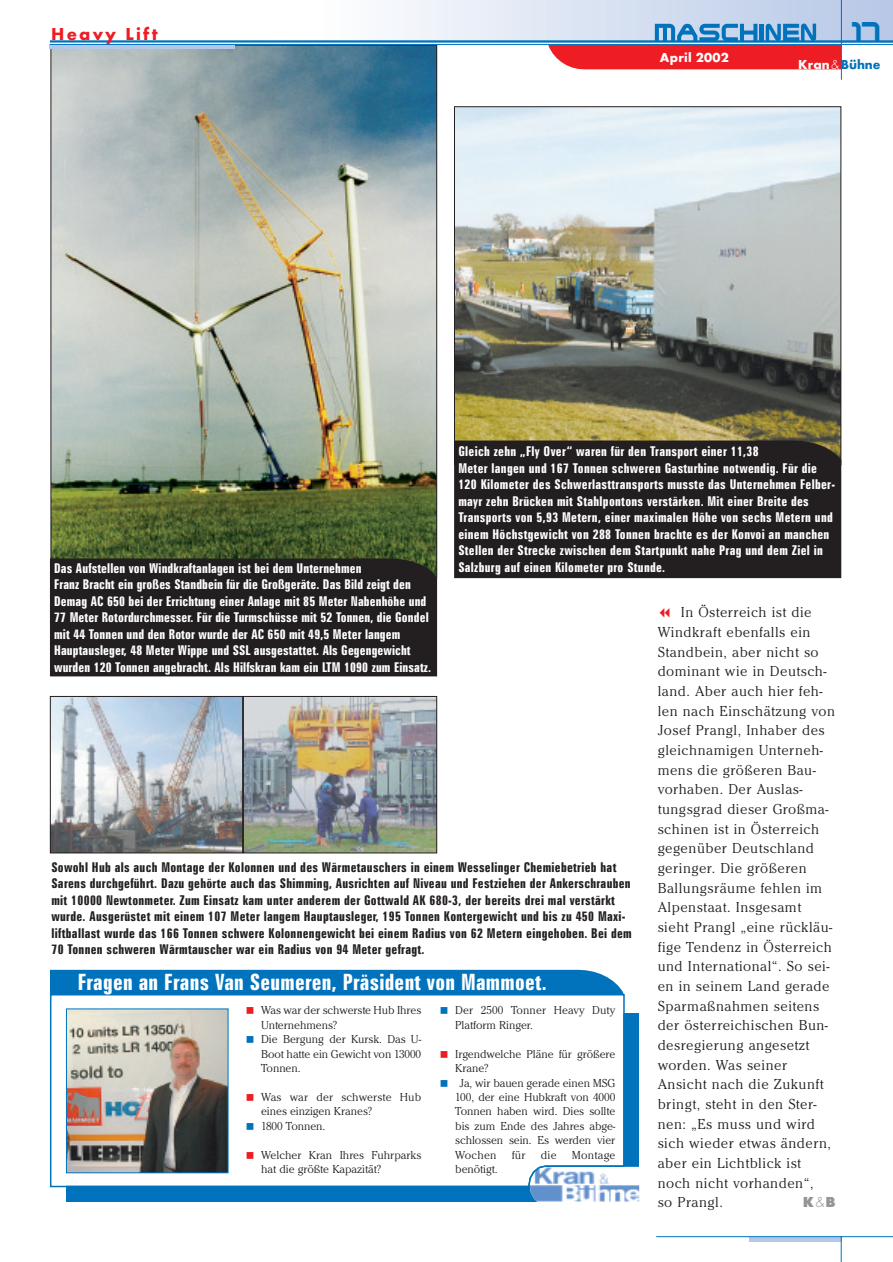
<style>
.page{position:relative;width:893px;height:1262px;background:#fff}
.page>*{position:absolute;margin:0;border:0;box-sizing:border-box;transform-origin:0 0}
.t1{font:500 28.95px "Steel Wolf";color:#0073bc}
.t2{font:700 extra-condensed 22.5px "Zurich BT";letter-spacing:.015em;color:#fff}
.t3{font:800 18px "Function";letter-spacing:.12em;color:#ee1d23}
.t4{font:300 15px/19.6px "Cheltenham";letter-spacing:.035em;color:#231f20}
.t5{font:800 15px "Function";color:#939598}
.t6{font:700 extra-condensed 13.5px/16.5px "Zurich BT";letter-spacing:.02em;color:#fff}
.t7{font:700 extra-condensed 13.5px/16.5px "Zurich BT";letter-spacing:.02em;color:#231f20}
.t8{font:800 13.5px "Function";color:#0073bc}
.t9{font:800 13.5px "Function";letter-spacing:.02em;color:#fff}
.t10{font:300 12px/14.4px "Cheltenham";letter-spacing:-.005em;color:#231f20}
.t11{font:300 12px "Cheltenham";letter-spacing:.015em;color:#231f20}
.s1{color:#fff}
.s2{font-weight:300;color:#fff}
.s3{font-weight:300}
</style>
<div class="page">
<img style="left:53px;top:47px;width:382px;height:511px">
<div style="left:50px;top:558px;width:387px;height:118px;background:#231f20"></div>
<img style="left:456px;top:108px;width:383px;height:332px">
<div style="left:319px;top:0;width:573px;height:43px;background:linear-gradient(to right,#fdfefe,#b6c7e6)"></div>
<hr style="left:50px;top:45px;width:185px;height:4px;background:#b5c7e6">
<hr style="left:50px;top:40px;width:842px;height:3px;background:#0073bc">
<hr style="left:50px;top:44px;width:842px;height:1px;background:#0073bc">
<hr style="left:841px;top:0;width:1px;height:80px;background:#0073bc">
<svg style="left:749px;top:1237px;width:91px;height:4px"></svg>
<hr style="left:656px;top:1236px;width:236px;height:1px;background:#0073bc">
<svg style="left:840px;top:1236px;width:1px;height:25px"></svg>
<svg style="left:548px;top:24px;width:293px;height:45px;background:#ba667c"></svg>
<div style="left:454px;top:440px;width:387px;height:138px;background:#231f20"></div>
<div style="left:67px;top:1013px;width:572px;height:189px;background:#0073bc"></div>
<img style="left:530px;top:1166px;width:109px;height:36px">
<div style="left:49px;top:994px;width:576px;height:194px;background:#fff"></div>
<div style="left:50px;top:969px;width:574px;height:25px;background:#0073bc"></div>
<img style="left:52px;top:698px;width:189px;height:153px">
<div style="left:50px;top:696px;width:193px;height:157px;border:1px solid #231f20"></div>
<img style="left:245px;top:698px;width:190px;height:153px">
<div style="left:243px;top:696px;width:194px;height:157px;border:1px solid #231f20"></div>
<img style="left:68px;top:1010px;width:158px;height:161px">
<div style="left:66px;top:1008px;width:162px;height:165px;border:1px solid #0073bc"></div>
<svg style="left:247px;top:1007px;width:6px;height:7px"></svg>
<svg style="left:247px;top:1036px;width:6px;height:7px"></svg>
<svg style="left:247px;top:1093px;width:6px;height:7px"></svg>
<svg style="left:247px;top:1122px;width:6px;height:7px"></svg>
<svg style="left:247px;top:1151px;width:6px;height:7px"></svg>
<svg style="left:441px;top:1007px;width:6px;height:7px"></svg>
<svg style="left:441px;top:1050px;width:6px;height:7px"></svg>
<svg style="left:441px;top:1079px;width:6px;height:7px"></svg>
<h3 class="t3" style="left:51px;top:27px;width:108px">Heavy Lift</h3>
<h1 class="t1" style="left:852px;top:16px;width:30px">17</h1>
<p class="t9" style="left:660px;top:53px;width:71px">April 2002</p>
<p class="t8" style="left:798px;top:60px;width:84px"><span class="s1">Kran</span><span class="s2">&amp;</span>Bühne</p>
<p class="t6" style="left:458px;top:444px;width:378px">Gleich zehn „Fly Over“ waren für den Transport einer 11,38<br>Meter langen und 167 Tonnen schweren Gasturbine notwendig. Für die 120 Kilometer des Schwerlasttransports musste das Unternehmen Felber&shy;mayr zehn Brücken mit Stahlpontons verstärken. Mit einer Breite des Transports von 5,93 Metern, einer maximalen Höhe von sechs Metern und einem Höchstgewicht von 288 Tonnen brachte es der Konvoi an manchen Stellen der Strecke zwischen dem Startpunkt nahe Prag und dem Ziel in Salzburg auf einen Kilometer pro Stunde.</p>
<p class="t6" style="left:54px;top:561px;width:378px">Das Aufstellen von Windkraftanlagen ist bei dem Unternehmen<br>Franz Bracht ein großes Standbein für die Großgeräte. Das Bild zeigt den Demag AC 650 bei der Errichtung einer Anlage mit 85 Meter Nabenhöhe und 77 Meter Rotordurchmesser. Für die Turmschüsse mit 52 Tonnen, die Gondel mit 44 Tonnen und den Rotor wurde der AC 650 mit 49,5 Meter langem Hauptausleger, 48 Meter Wippe und SSL ausgestattet. Als Gegengewicht wurden 120 Tonnen angebracht. Als Hilfskran kam ein LTM 1090 zum Einsatz.</p>
<p class="t4" style="left:657px;top:604px;width:179px;text-indent:23px">In Österreich ist die<br>Windkraft ebenfalls ein<br>Standbein, aber nicht so dominant wie in Deutsch&shy;land. Aber auch hier feh&shy;len nach Einschätzung von<br>Josef Prangl, Inhaber des gleichnamigen Unterneh&shy;mens die größeren Bau&shy;vorhaben. Der Auslas&shy;tungsgrad dieser Großma&shy;schinen ist in Österreich gegenüber Deutschland geringer. Die größeren<br>Ballungsräume fehlen im<br>Alpenstaat. Insgesamt sieht Prangl „eine rückläu&shy;fige Tendenz in Österreich und International“. So sei&shy;en in seinem Land gerade<br>Sparmaßnahmen seitens der österreichischen Bun&shy;desregierung angesetzt worden. Was seiner<br>Ansicht nach die Zukunft bringt, steht in den Ster&shy;nen: „Es muss und wird sich wieder etwas ändern, aber ein Lichtblick ist noch nicht vorhanden“,<br>so Prangl.</p>
<p class="t7" style="left:51px;top:860px;width:582px">Sowohl Hub als auch Montage der Kolonnen und des Wärmetauschers in einem Wesselinger Chemiebetrieb hat Sarens durchgeführt. Dazu gehörte auch das Shimming, Ausrichten auf Niveau und Festziehen der Ankerschrauben mit 10000 Newtonmeter. Zum Einsatz kam unter anderem der Gottwald AK 680-3, der bereits drei mal verstärkt wurde. Ausgerüstet mit einem 107 Meter langem Hauptausleger, 195 Tonnen Kontergewicht und bis zu 450 Maxi&shy;liftballast wurde das 166 Tonnen schwere Kolonnengewicht bei einem Radius von 62 Metern eingehoben. Bei dem 70 Tonnen schweren Wärmtauscher war ein Radius von 94 Meter gefragt.</p>
<h2 class="t2" style="left:78px;top:973px;width:470px">Fragen an Frans Van Seumeren, Präsident von Mammoet.</h2>
<p class="t10" style="left:261px;top:1004px;width:162px">Was war der schwerste Hub Ihres<br>Unternehmens?<br>Die Bergung der Kursk. Das U-<br>Boot hatte ein Gewicht von 13000<br>Tonnen.</p>
<p class="t10" style="left:261px;top:1090px;width:162px">Was war der schwerste Hub eines einzigen Kranes?<br>1800 Tonnen.</p>
<p class="t10" style="left:261px;top:1148px;width:162px">Welcher Kran Ihres Fuhrparks hat die größte Kapazität?</p>
<p class="t10" style="left:455px;top:1004px;width:162px">Der 2500 Tonner Heavy Duty<br>Platform Ringer.</p>
<p class="t10" style="left:455px;top:1047px;width:162px">Irgendwelche Pläne für größere</p>
<p class="t10" style="left:455px;top:1061px;width:35px">Krane?</p>
<p class="t10" style="left:459px;top:1076px;width:157px">Ja, wir bauen gerade einen MSG</p>
<p class="t10" style="left:455px;top:1090px;width:161px">100, der eine Hubkraft von 4000</p>
<p class="t10" style="left:455px;top:1105px;width:162px">Tonnen haben wird. Dies sollte</p>
<p class="t10" style="left:455px;top:1119px;width:162px">bis zum Ende des Jahres abge-</p>
<p class="t10" style="left:455px;top:1134px;width:162px">schlossen sein. Es werden vier</p>
<p class="t10" style="left:455px;top:1148px;width:43px">Wochen</p>
<p class="t10" style="left:512px;top:1148px;width:15px">für</p>
<p class="t10" style="left:541px;top:1148px;width:17px">die</p>
<p class="t11" style="left:572px;top:1150px;width:45px">Montage</p>
<p class="t10" style="left:455px;top:1162px;width:44px">benötigt.</p>
<p class="t5" style="left:802px;top:1196px;width:34px">K<span class="s3">&amp;</span>B</p>
</div>
